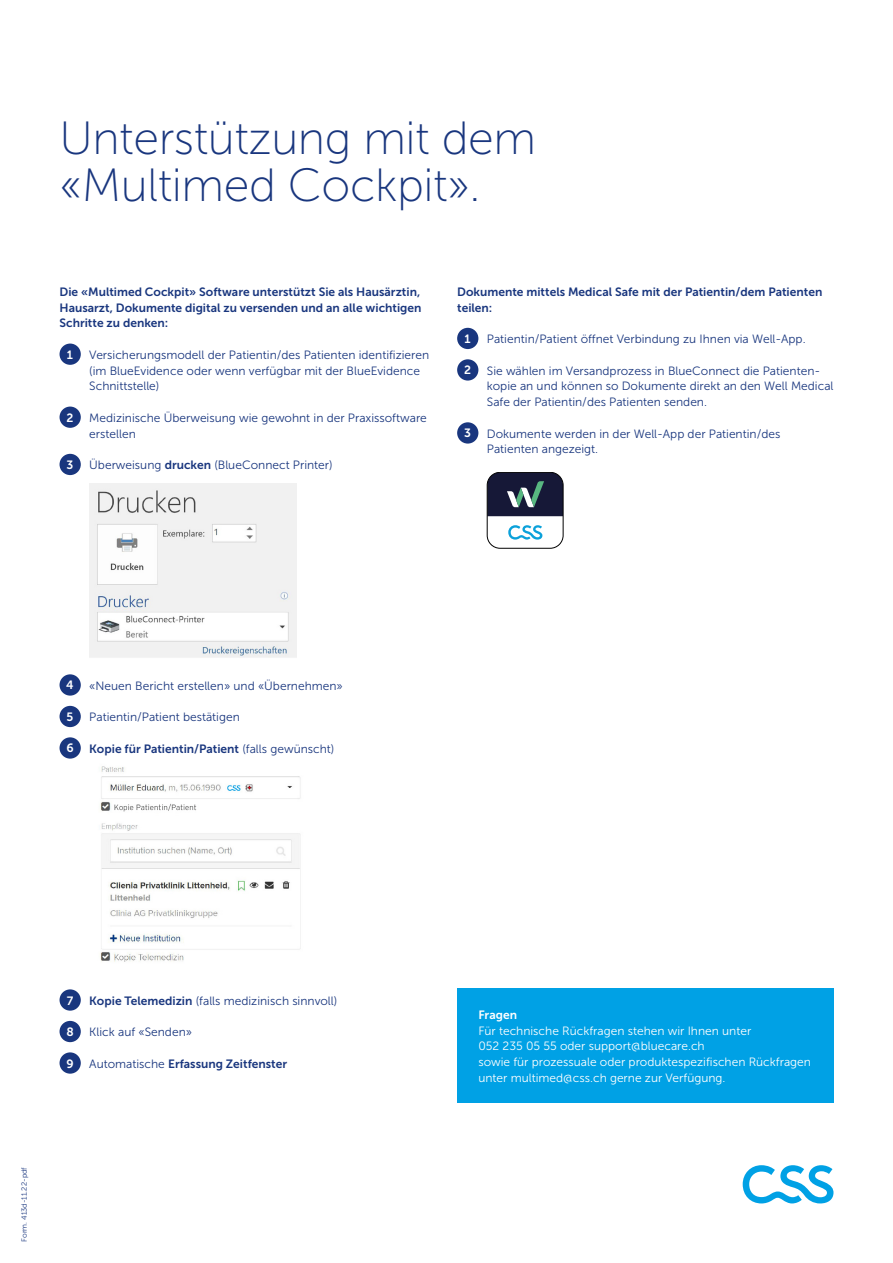
<style>
.page{position:relative;width:893px;height:1263px;background:#fff}
.page>*{position:absolute;margin:0;border:0;box-sizing:border-box;transform-origin:0 0}
.t1{font:46.5px/47.2px "Museo Sans 100";letter-spacing:-.01em;color:#19367e}
.t2{font:12px/15.8px "Museo Sans 300";color:#19367e}
.t3{font:12px/15.8px "Museo Sans 700";color:#19367e;text-align:justify}
.t4{font:12px/15.8px "Museo Sans 300";color:#fff}
.t5{font:12px "Museo Sans 700";color:#fff}
.t6{font:7.5px "Museo Sans 300";color:#19367e}
.s1{font-family:"Museo Sans 700"}
.s2{font-family:"Museo Sans 300"}
</style>
<div class="page">
<svg style="left:743px;top:1165px;width:90px;height:38px"></svg>
<div style="left:457px;top:989px;width:376px;height:114px;background:#00a1e5"></div>
<div style="left:60px;top:344px;width:21px;height:21px;background:#19367e;border-radius:50%"></div>
<div style="left:60px;top:407px;width:21px;height:21px;background:#19367e;border-radius:50%"></div>
<div style="left:60px;top:454px;width:21px;height:21px;background:#19367e;border-radius:50%"></div>
<img style="left:89px;top:483px;width:208px;height:175px">
<div style="left:60px;top:674px;width:21px;height:22px;background:#19367e;border-radius:50%"></div>
<div style="left:60px;top:706px;width:21px;height:21px;background:#19367e;border-radius:50%"></div>
<div style="left:60px;top:737px;width:21px;height:22px;background:#19367e;border-radius:50%"></div>
<img style="left:100px;top:766px;width:201px;height:196px">
<div style="left:60px;top:989px;width:21px;height:22px;background:#19367e;border-radius:50%"></div>
<div style="left:60px;top:1021px;width:21px;height:21px;background:#19367e;border-radius:50%"></div>
<div style="left:60px;top:1052px;width:21px;height:22px;background:#19367e;border-radius:50%"></div>
<div style="left:457px;top:328px;width:21px;height:21px;background:#19367e;border-radius:50%"></div>
<div style="left:457px;top:359px;width:21px;height:22px;background:#19367e;border-radius:50%"></div>
<div style="left:457px;top:422px;width:21px;height:22px;background:#19367e;border-radius:50%"></div>
<svg style="left:487px;top:472px;width:76px;height:76px"></svg>
<div style="left:487px;top:472px;width:76px;height:77px;border:1px solid #000;border-radius:13px"></div>
<h1 class="t1" style="left:60px;top:115px;width:478px">Unterstützung mit dem «Multimed Cockpit».</h1>
<p class="t3" style="left:60px;top:284px;width:363px">Die «Multimed Cockpit» Software unterstützt Sie als Hausärztin, Hausarzt, Dokumente digital zu versenden und an alle wichtigen Schritte zu denken:</p>
<p class="t5" style="left:67px;top:348px;width:8px">1</p>
<p class="t2" style="left:89px;top:347px;width:341px">Versicherungsmodell der Patientin/des Patienten identifizieren (im BlueEvidence oder wenn verfügbar mit der BlueEvidence<br>Schnittstelle)</p>
<p class="t5" style="left:67px;top:411px;width:8px">2</p>
<p class="t2" style="left:89px;top:410px;width:339px">Medizinische Überweisung wie gewohnt in der Praxissoftware erstellen</p>
<p class="t5" style="left:67px;top:458px;width:8px">3</p>
<p class="t2" style="left:89px;top:457px;width:245px">Überweisung <span class="s1">drucken</span> (BlueConnect Printer)</p>
<p class="t3" style="left:457px;top:284px;width:367px">Dokumente mittels Medical Safe mit der Patientin/dem Patienten teilen:</p>
<p class="t5" style="left:465px;top:332px;width:8px">1</p>
<p class="t2" style="left:487px;top:331px;width:320px">Patientin/Patient öffnet Verbindung zu Ihnen via Well-App.</p>
<p class="t5" style="left:464px;top:364px;width:8px">2</p>
<p class="t2" style="left:487px;top:363px;width:348px">Sie wählen im Versandprozess in BlueConnect die Patienten&shy;kopie an und können so Dokumente direkt an den Well Medical<br>Safe der Patientin/des Patienten senden.</p>
<p class="t5" style="left:464px;top:427px;width:8px">3</p>
<p class="t2" style="left:487px;top:426px;width:295px">Dokumente werden in der Well-App der Patientin/des<br>Patienten angezeigt.</p>
<p class="t5" style="left:66px;top:679px;width:9px">4</p>
<p class="t2" style="left:89px;top:678px;width:255px">«Neuen Bericht erstellen» und «Übernehmen»</p>
<p class="t5" style="left:67px;top:710px;width:8px">5</p>
<p class="t2" style="left:89px;top:709px;width:152px">Patientin/Patient bestätigen</p>
<p class="t5" style="left:66px;top:742px;width:9px">6</p>
<p class="t3" style="left:89px;top:741px;width:247px">Kopie für Patientin/Patient <span class="s2">(falls gewünscht)</span></p>
<p class="t5" style="left:67px;top:994px;width:8px">7</p>
<p class="t2" style="left:89px;top:993px;width:250px"><span class="s1">Kopie Telemedizin</span> (falls medizinisch sinnvoll)</p>
<p class="t5" style="left:66px;top:1025px;width:9px">8</p>
<p class="t2" style="left:89px;top:1024px;width:104px">Klick auf «Senden»</p>
<p class="t5" style="left:66px;top:1057px;width:9px">9</p>
<p class="t3" style="left:89px;top:1056px;width:199px"><span class="s2">Automatische</span> Erfassung Zeitfenster</p>
<p class="t6" style="left:20px;top:1242px;width:76px;rotate:-90deg">Form. 413d-11.22-pdf</p>
<p class="t5" style="left:478px;top:1008px;width:40px">Fragen</p>
<p class="t4" style="left:478px;top:1023px;width:334px">Für technische Rückfragen stehen wir Ihnen unter<br>052 235 05 55 oder support@bluecare.ch<br>sowie für prozessuale oder produktespezifischen Rückfragen unter multimed@css.ch gerne zur Verfügung.</p>
</div>
